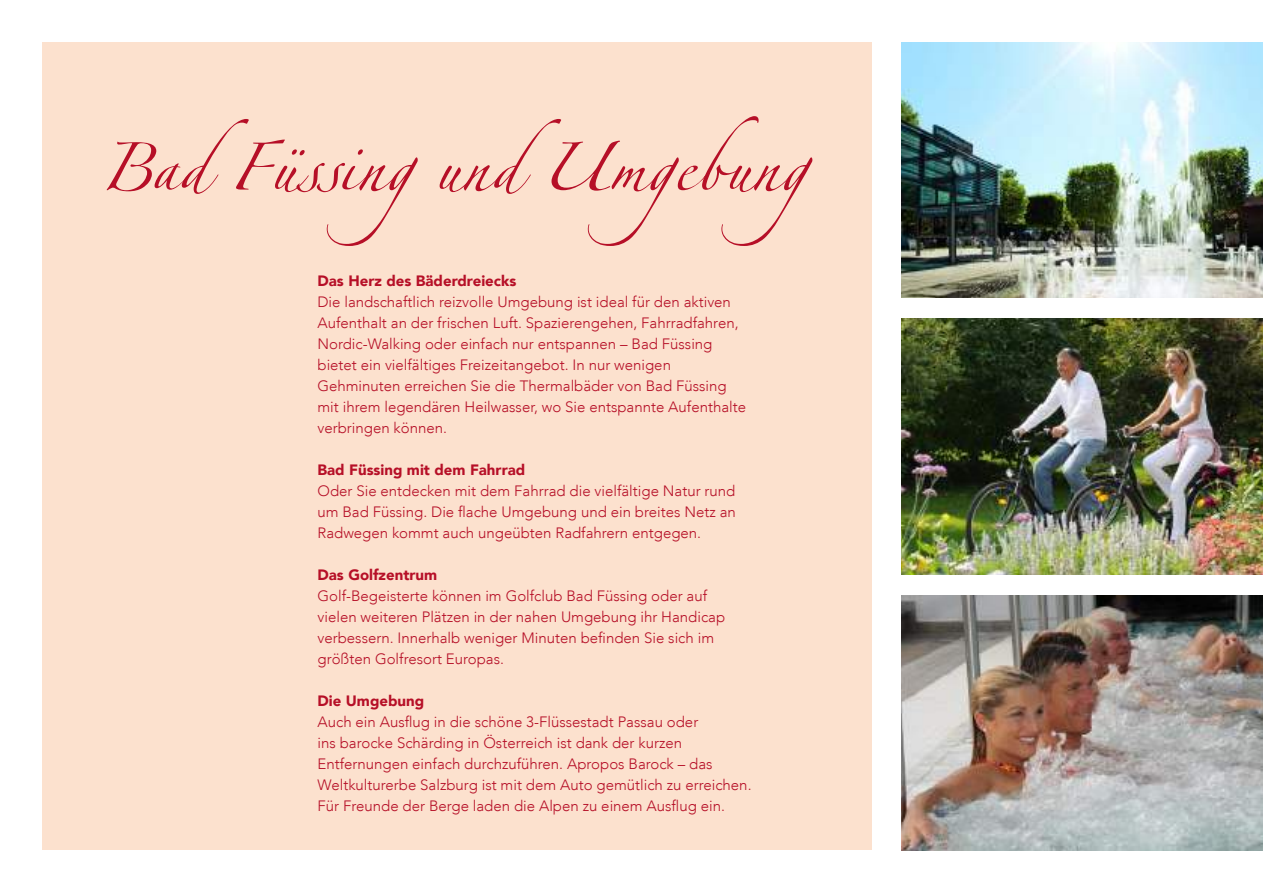
<style>
.page{position:relative;width:1263px;height:893px;background:#fff}
.page>*{position:absolute;margin:0;border:0;box-sizing:border-box;transform-origin:0 0}
.t1{font:108px "Linotype Zapfino One";color:#b60f27}
.t2{font:300 15px/21px "Avenir LT";color:#b60f27}
.t3{font:900 15px "Avenir LT";color:#b60f27}
</style>
<div class="page">
<img style="left:901px;top:595px;width:362px;height:255px">
<img style="left:901px;top:319px;width:362px;height:255px">
<img style="left:901px;top:43px;width:362px;height:255px">
<div style="left:43px;top:43px;width:829px;height:807px;background:#fce1ce"></div>
<h1 class="t1" style="left:100px;top:89px;width:773px">Bad Füssingund Umgebung</h1>
<p class="t3" style="left:317px;top:271px;width:200px">Das Herz des Bäderdreiecks</p>
<p class="t2" style="left:317px;top:291px;width:430px">Die landschaftlich reizvolle Umgebung ist ideal für den aktiven Aufenthalt an der frischen Luft. Spazierengehen, Fahrradfahren, Nordic-Walking oder einfach nur entspannen – Bad Füssing bietet ein vielfältiges Freizeitangebot. In nur wenigen Gehminuten erreichen Sie die Thermalbäder von Bad Füssing mit ihrem legendären Heilwasser, wo Sie entspannte Aufenthalte verbringen können.</p>
<p class="t3" style="left:317px;top:460px;width:209px">Bad Füssing mit dem Fahrrad</p>
<p class="t2" style="left:317px;top:480px;width:420px;text-align:justify">Oder Sie entdecken mit dem Fahrrad die vielfältige Natur rund um Bad Füssing. Die flache Umgebung und ein breites Netz an Radwegen kommt auch ungeübten Radfahrern entgegen.</p>
<p class="t3" style="left:317px;top:565px;width:121px">Das Golfzentrum</p>
<p class="t2" style="left:317px;top:585px;width:409px">Golf-Begeisterte können im Golfclub Bad Füssing oder auf vielen weiteren Plätzen in der nahen Umgebung ihr Handicap verbessern. Innerhalb weniger Minuten befinden Sie sich im größten Golfresort Europas.</p>
<p class="t3" style="left:317px;top:691px;width:108px">Die Umgebung</p>
<p class="t2" style="left:317px;top:711px;width:435px">Auch ein Ausflug in die schöne 3-Flüssestadt Passau oder<br>ins barocke Schärding in Österreich ist dank der kurzen Entfernungen einfach durchzuführen. Apropos Barock – das Weltkulturerbe Salzburg ist mit dem Auto gemütlich zu erreichen.<br>Für Freunde der Berge laden die Alpen zu einem Ausflug ein.</p>
</div>
